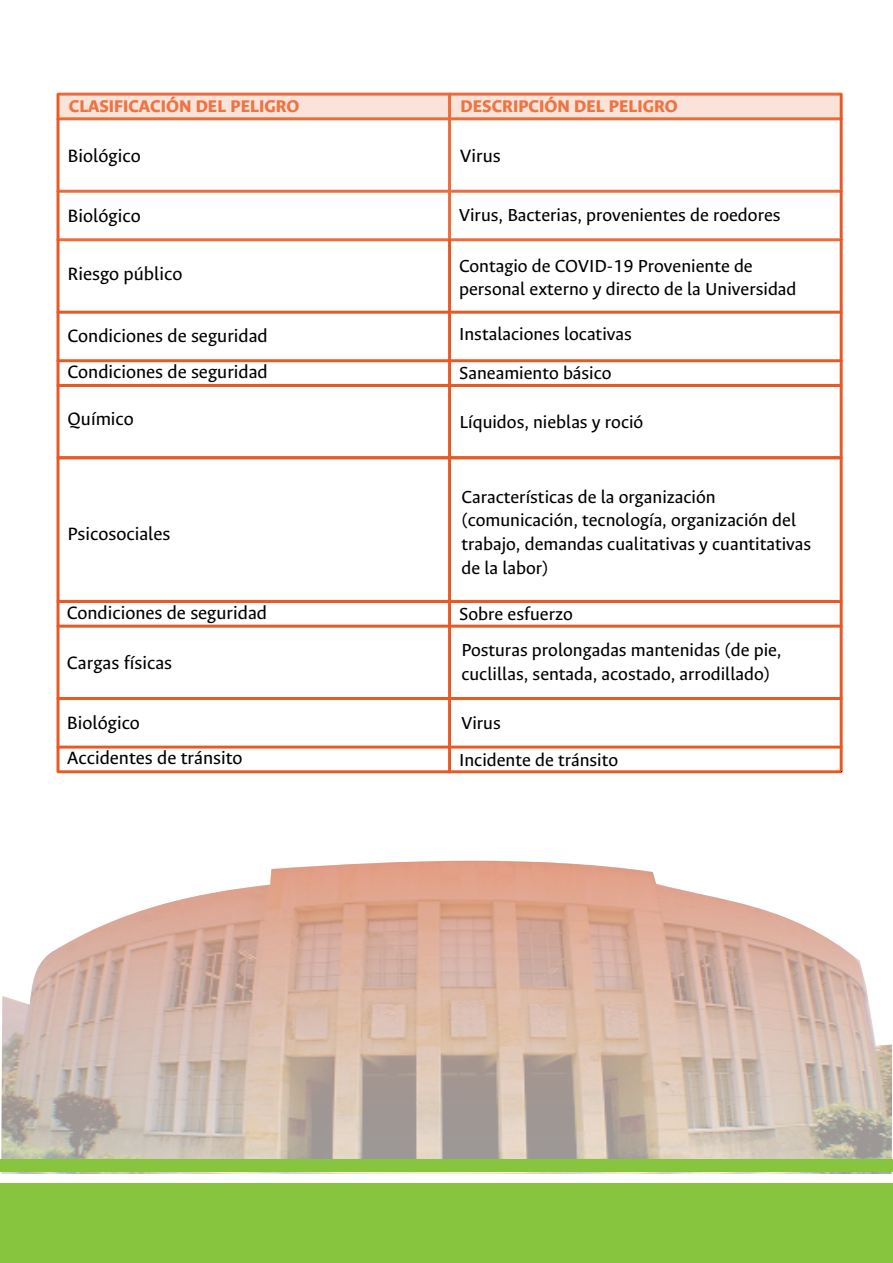
<style>
.page{position:relative;width:893px;height:1263px;background:#fff}
.page>*{position:absolute;margin:0;border:0;box-sizing:border-box;transform-origin:0 0}
.t1{font:20.1px/35.8px "Ancizar Sans";color:#000001}
.t2{font:19.5px/23.9px "Ancizar Sans";color:#000001}
.t3{font:800 19.05px "Ancizar Sans";color:#ec7544}
</style>
<div class="page">
<div style="left:840px;top:93px;width:3px;height:26px;background:#000001;border:2px solid #e95924"></div>
<div style="left:57px;top:117px;width:393px;height:3px;background:#000001;border:2px solid #ec6c3a"></div>
<div style="left:449px;top:117px;width:393px;height:3px;background:#000001;border:2px solid #ec6c3a"></div>
<div style="left:57px;top:118px;width:3px;height:74px;background:#000001;border:2px solid #e95924"></div>
<div style="left:448px;top:118px;width:3px;height:74px;background:#000001;border:2px solid #ec6c3a"></div>
<div style="left:840px;top:118px;width:3px;height:74px;background:#000001;border:2px solid #e95924"></div>
<div style="left:57px;top:190px;width:393px;height:3px;background:#000001;border:2px solid #ec6c3a"></div>
<div style="left:449px;top:190px;width:393px;height:3px;background:#000001;border:2px solid #ec6c3a"></div>
<div style="left:57px;top:191px;width:3px;height:49px;background:#000001;border:2px solid #e95924"></div>
<div style="left:448px;top:191px;width:3px;height:49px;background:#000001;border:2px solid #ec6c3a"></div>
<div style="left:840px;top:191px;width:3px;height:49px;background:#000001;border:2px solid #e95924"></div>
<div style="left:57px;top:238px;width:393px;height:3px;background:#000001;border:2px solid #ec6c3a"></div>
<div style="left:449px;top:238px;width:393px;height:3px;background:#000001;border:2px solid #ec6c3a"></div>
<div style="left:57px;top:239px;width:3px;height:74px;background:#000001;border:2px solid #e95924"></div>
<div style="left:448px;top:239px;width:3px;height:74px;background:#000001;border:2px solid #e95924"></div>
<div style="left:840px;top:239px;width:3px;height:74px;background:#000001;border:2px solid #e95924"></div>
<div style="left:57px;top:311px;width:393px;height:3px;background:#000001;border:2px solid #e95924"></div>
<div style="left:449px;top:311px;width:393px;height:3px;background:#000001;border:2px solid #e95924"></div>
<div style="left:57px;top:312px;width:3px;height:49px;background:#000001;border:2px solid #e95924"></div>
<div style="left:448px;top:312px;width:3px;height:49px;background:#000001;border:2px solid #e95924"></div>
<div style="left:840px;top:312px;width:3px;height:49px;background:#000001;border:2px solid #e95924"></div>
<div style="left:57px;top:359px;width:393px;height:3px;background:#000001;border:2px solid #e95924"></div>
<div style="left:449px;top:359px;width:393px;height:3px;background:#000001;border:2px solid #e95924"></div>
<div style="left:57px;top:360px;width:3px;height:26px;background:#000001;border:2px solid #e95924"></div>
<div style="left:448px;top:360px;width:3px;height:26px;background:#000001;border:2px solid #e95924"></div>
<div style="left:840px;top:360px;width:3px;height:26px;background:#000001;border:2px solid #e95924"></div>
<div style="left:57px;top:384px;width:393px;height:3px;background:#000001;border:2px solid #e95924"></div>
<div style="left:449px;top:384px;width:393px;height:3px;background:#000001;border:2px solid #e95924"></div>
<div style="left:57px;top:385px;width:3px;height:73px;background:#000001;border:2px solid #e95924"></div>
<div style="left:448px;top:385px;width:3px;height:73px;background:#000001;border:2px solid #e95924"></div>
<div style="left:840px;top:385px;width:3px;height:73px;background:#000001;border:2px solid #e95924"></div>
<div style="left:57px;top:456px;width:393px;height:3px;background:#000001;border:2px solid #e95924"></div>
<div style="left:449px;top:456px;width:393px;height:3px;background:#000001;border:2px solid #e95924"></div>
<div style="left:57px;top:457px;width:3px;height:145px;background:#000001;border:2px solid #e95924"></div>
<div style="left:448px;top:457px;width:3px;height:145px;background:#000001;border:2px solid #e95924"></div>
<div style="left:840px;top:457px;width:3px;height:145px;background:#000001;border:2px solid #e95924"></div>
<div style="left:57px;top:600px;width:393px;height:3px;background:#000001;border:2px solid #e95924"></div>
<div style="left:449px;top:600px;width:393px;height:3px;background:#000001;border:2px solid #e95924"></div>
<div style="left:57px;top:601px;width:3px;height:26px;background:#000001;border:2px solid #e95924"></div>
<div style="left:448px;top:601px;width:3px;height:26px;background:#000001;border:2px solid #e95924"></div>
<div style="left:840px;top:601px;width:3px;height:26px;background:#000001;border:2px solid #e95924"></div>
<div style="left:57px;top:625px;width:393px;height:3px;background:#000001;border:2px solid #e95924"></div>
<div style="left:449px;top:625px;width:393px;height:3px;background:#000001;border:2px solid #e95924"></div>
<div style="left:57px;top:625px;width:3px;height:74px;background:#000001;border:2px solid #e95924"></div>
<div style="left:448px;top:625px;width:3px;height:74px;background:#000001;border:2px solid #e95924"></div>
<div style="left:840px;top:625px;width:3px;height:74px;background:#000001;border:2px solid #e95924"></div>
<div style="left:57px;top:697px;width:393px;height:3px;background:#000001;border:2px solid #e95924"></div>
<div style="left:449px;top:697px;width:393px;height:3px;background:#000001;border:2px solid #e95924"></div>
<div style="left:57px;top:698px;width:3px;height:50px;background:#000001;border:2px solid #e95924"></div>
<div style="left:448px;top:698px;width:3px;height:50px;background:#000001;border:2px solid #e95924"></div>
<div style="left:840px;top:698px;width:3px;height:50px;background:#000001;border:2px solid #e95924"></div>
<div style="left:57px;top:746px;width:393px;height:2px;background:#000001;border:2px solid #e95924"></div>
<div style="left:449px;top:746px;width:393px;height:2px;background:#000001;border:2px solid #e95924"></div>
<div style="left:57px;top:746px;width:3px;height:26px;background:#000001;border:2px solid #e95924"></div>
<div style="left:57px;top:770px;width:393px;height:3px;background:#000001;border:2px solid #e95924"></div>
<div style="left:448px;top:746px;width:3px;height:26px;background:#000001;border:2px solid #e95924"></div>
<div style="left:449px;top:770px;width:393px;height:3px;background:#000001;border:2px solid #e95924"></div>
<div style="left:840px;top:746px;width:3px;height:26px;background:#000001;border:2px solid #e95924"></div>
<div style="left:57px;top:93px;width:784px;height:26px;border:2px solid #e95924"></div>
<div style="left:58px;top:94px;width:782px;height:24px;background:#fbe3da"></div>
<svg style="left:1px;top:861px;width:891px;height:313px;background:#d5bcb0"></svg>
<div style="left:0;top:1183px;width:893px;height:80px;background:#88c53f"></div>
<div style="left:0;top:1159px;width:893px;height:13px;background:#88c53f"></div>
<p class="t3" style="left:69px;top:96px;width:232px">CLASIFICACIÓN DEL PELIGRO</p>
<p class="t3" style="left:461px;top:96px;width:219px">DESCRIPCIÓN DEL PELIGRO</p>
<p class="t1" style="left:68px;top:138px;width:75px">Biológico</p>
<p class="t1" style="left:460px;top:138px;width:42px">Virus</p>
<p class="t1" style="left:68px;top:198px;width:75px">Biológico</p>
<p class="t1" style="left:68px;top:256px;width:116px">Riesgo público</p>
<p class="t1" style="left:68px;top:318px;width:202px">Condiciones de seguridad<br>Condiciones de seguridad</p>
<p class="t1" style="left:68px;top:401px;width:68px">Químico</p>
<p class="t1" style="left:68px;top:516px;width:104px">Psicosociales</p>
<p class="t1" style="left:67px;top:595px;width:202px">Condiciones de seguridad</p>
<p class="t1" style="left:67px;top:645px;width:107px">Cargas físicas</p>
<p class="t1" style="left:67px;top:706px;width:177px;line-height:34.7px">Biológico<br>Accidentes de tránsito</p>
<p class="t2" style="left:459px;top:204px;width:323px">Virus, Bacterias, provenientes de roedores</p>
<p class="t2" style="left:459px;top:254px;width:339px">Contagio de COVID-19 Proveniente de personal externo y directo de la Universidad</p>
<p class="t2" style="left:459px;top:315px;width:174px;line-height:39.2px">Instalaciones locativas<br>Saneamiento básico</p>
<p class="t2" style="left:459px;top:410px;width:185px">Líquidos, nieblas y roció</p>
<p class="t2" style="left:461px;top:485px;width:351px">Características de la organización (comunicación, tecnología, organización del trabajo, demandas cualitativas y cuantitativas de la labor)</p>
<p class="t2" style="left:459px;top:596px;width:324px;line-height:36px">Sobre esfuerzo<br>Posturas prolongadas mantenidas (de pie,</p>
<p class="t2" style="left:461px;top:662px;width:310px">cuclillas, sentada, acostado, arrodillado)</p>
<p class="t2" style="left:459px;top:704px;width:161px;line-height:37.3px">Virus<br>Incidente de tránsito</p>
</div>
